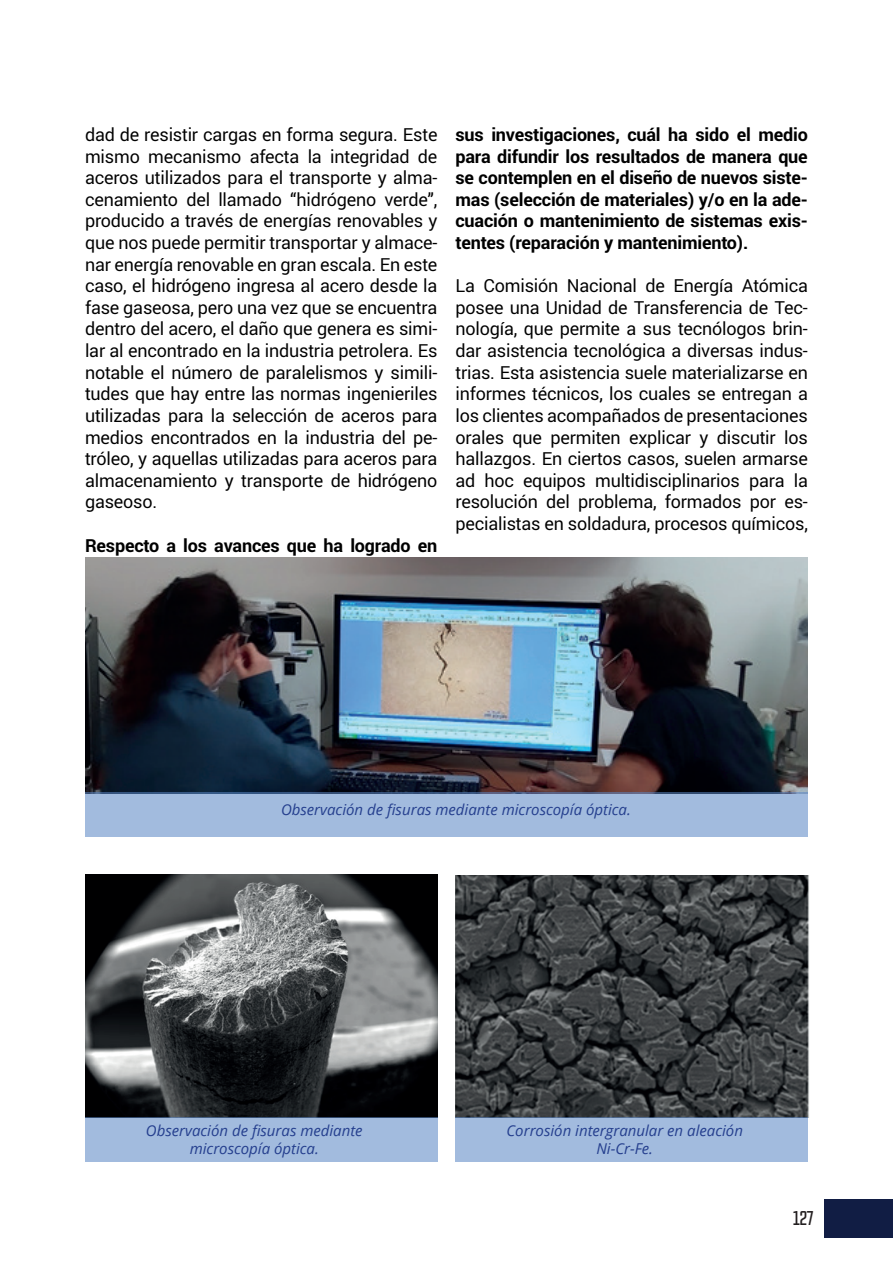
<style>
.page{position:relative;width:893px;height:1263px;background:#fff}
.page>*{position:absolute;margin:0;border:0;box-sizing:border-box;transform-origin:0 0}
.t1{font:18px/21.6px "Roboto";letter-spacing:-.01em;color:#000;text-align:justify}
.t2{font:700 18px/21.6px "Roboto";letter-spacing:-.01em;color:#000;text-align:justify}
.t3{font:18px "Chosence";color:#231f20}
.t4{font:italic 15px/18px "Open Sans";color:#253f8e;text-align:center}
</style>
<div class="page">
<div style="left:825px;top:1199px;width:68px;height:38px;background:#111d44"></div>
<img style="left:85px;top:557px;width:723px;height:235px">
<img style="left:85px;top:875px;width:352px;height:242px">
<div style="left:85px;top:792px;width:723px;height:45px;background:#a2bbde"></div>
<div style="left:85px;top:1118px;width:352px;height:44px;background:#a2bbde"></div>
<img style="left:456px;top:875px;width:353px;height:243px">
<div style="left:455px;top:1117px;width:353px;height:44px;background:#a2bbde"></div>
<p class="t1" style="left:85px;top:123px;width:354px">dad de resistir cargas en forma segura. Este mismo mecanismo afecta la integridad de aceros utilizados para el transporte y alma&shy;cenamiento del llamado “hidrógeno verde”, producido a través de energías renovables y que nos puede permitir transportar y almace&shy;nar energía renovable en gran escala. En este caso, el hidrógeno ingresa al acero desde la fase gaseosa, pero una vez que se encuentra dentro del acero, el daño que genera es simi&shy;lar al encontrado en la industria petrolera. Es notable el número de paralelismos y simili&shy;tudes que hay entre las normas ingenieriles utilizadas para la selección de aceros para medios encontrados en la industria del pe&shy;tróleo, y aquellas utilizadas para aceros para almacenamiento y transporte de hidrógeno gaseoso.</p>
<p class="t2" style="left:85px;top:534px;width:354px">Respecto a los avances que ha logrado en</p>
<p class="t2" style="left:455px;top:123px;width:354px">sus investigaciones, cuál ha sido el medio para difundir los resultados de manera que se contemplen en el diseño de nuevos siste&shy;mas (selección de materiales) y/o en la ade&shy;cuación o mantenimiento de sistemas exis&shy;tentes (reparación y mantenimiento).</p>
<p class="t1" style="left:455px;top:274px;width:354px">La Comisión Nacional de Energía Atómica posee una Unidad de Transferencia de Tec&shy;nología, que permite a sus tecnólogos brin&shy;dar asistencia tecnológica a diversas indus&shy;trias. Esta asistencia suele materializarse en informes técnicos, los cuales se entregan a los clientes acompañados de presentaciones orales que permiten explicar y discutir los hallazgos. En ciertos casos, suelen armarse ad hoc equipos multidisciplinarios para la resolución del problema, formados por es&shy;pecialistas en soldadura, procesos químicos,</p>
<p class="t4" style="left:281px;top:800px;width:351px">Observación de fisuras mediante microscopía óptica.</p>
<p class="t4" style="left:146px;top:1121px;width:218px">Observación de fisuras mediante microscopía óptica.</p>
<p class="t4" style="left:506px;top:1121px;width:238px">Corrosión intergranular en aleación<br>Ni-Cr-Fe.</p>
<p class="t3" style="left:793px;top:1208px;width:22px">127</p>
</div>
